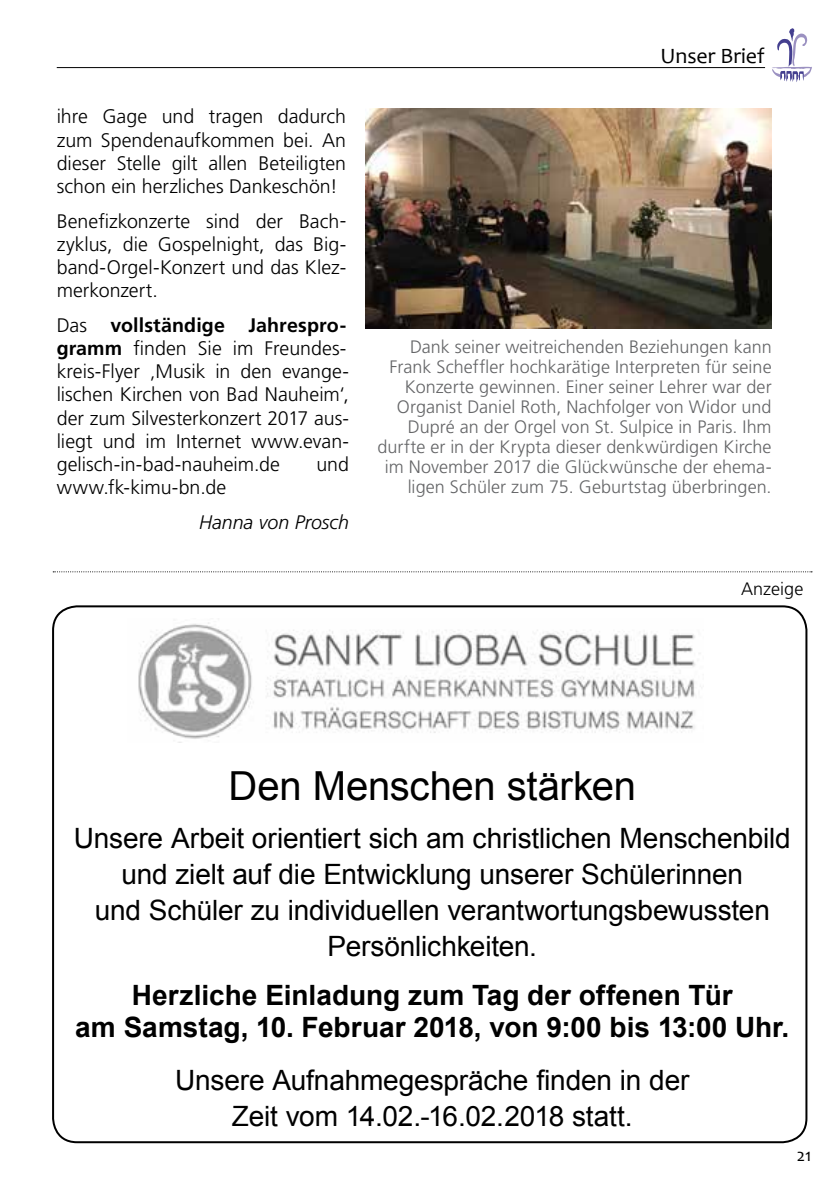
<style>
.page{position:relative;width:840px;height:1191px;background:#fff}
.page>*{position:absolute;margin:0;border:0;box-sizing:border-box;transform-origin:0 0}
.t1{font:40px "Arial";letter-spacing:-.01em;color:#000}
.t2{font:28px/36px "Arial";letter-spacing:-.005em;color:#000;text-align:center}
.t3{font:700 28px/32px "Arial";color:#000;text-align:center}
.t4{font:22px "Candara";color:#000}
.t5{font:300 19.6px/23.2px "Frutiger LT Std";color:#000;text-align:justify}
.t6{font:italic 300 19.6px "Frutiger LT Std";letter-spacing:-.005em;color:#000}
.t7{font:300 18px/20px "Frutiger LT Std";letter-spacing:.005em;color:#646567;text-align:right}
.t8{font:300 18px "Frutiger LT Std";color:#000}
.t9{font:18px "Candara";color:#000}
.s1{font-weight:700}
</style>
<div class="page">
<svg style="left:772px;top:28px;width:39px;height:54px"></svg>
<hr style="left:57px;top:67px;width:707px;height:1px;background:#000">
<img style="left:365px;top:109px;width:406px;height:220px">
<img style="left:138px;top:622px;width:562px;height:117px">
<svg style="left:53px;top:571px;width:758px;height:1px"></svg>
<p class="t5" style="left:57px;top:105px;width:291px">ihre Gage und tragen dadurch zum Spendenaufkommen bei. An dieser Stelle gilt allen Beteiligten schon ein herzliches Dankeschön!</p>
<p class="t5" style="left:57px;top:209px;width:291px">Benefizkonzerte sind der Bach&shy;zyklus, die Gospelnight, das Big&shy;band-Orgel-Konzert und das Klez&shy;merkonzert.</p>
<p class="t5" style="left:57px;top:313px;width:293px;text-align:left">Das <span class="s1">vollständige Jahrespro&shy;gramm</span> finden Sie im Freundes&shy;kreis-Flyer ‚Musik in den evange&shy;lischen Kirchen von Bad Nauheim‘, der zum Silvesterkonzert 2017 aus&shy;liegt und im Internet www.evan&shy;gelisch-in-bad-nauheim.de</p>
<p class="t5" style="left:316px;top:453px;width:34px">und</p>
<p class="t5" style="left:57px;top:476px;width:171px">www.fk-kimu-bn.de</p>
<p class="t6" style="left:199px;top:511px;width:151px">Hanna von Prosch</p>
<p class="t4" style="left:660px;top:42px;width:106px">Unser Brief</p>
<p class="t7" style="left:377px;top:337px;width:395px">Dank seiner weitreichenden Beziehungen kann Frank Scheffler hochkarätige Interpreten für seine Konzerte gewinnen. Einer seiner Lehrer war der Organist Daniel Roth, Nachfolger von Widor und Dupré an der Orgel von St. Sulpice in Paris. Ihm durfte er in der Krypta dieser denkwürdigen Kirche im November 2017 die Glückwünsche der ehema&shy;ligen Schüler zum 75. Geburtstag überbringen.</p>
<p class="t8" style="left:740px;top:578px;width:64px">Anzeige</p>
<h1 class="t1" style="left:228px;top:764px;width:409px">Den Menschen stärken</h1>
<h2 class="t2" style="left:74px;top:820px;width:718px">Unsere Arbeit orientiert sich am christlichen Menschenbild und zielt auf die Entwicklung unserer Schülerinnen<br>und Schüler zu individuellen verantwortungsbewussten Persönlichkeiten.</h2>
<h2 class="t3" style="left:75px;top:979px;width:715px">Herzliche Einladung zum Tag der offenen Tür<br>am Samstag, 10. Februar 2018, von 9:00 bis 13:00 Uhr.</h2>
<h2 class="t2" style="left:175px;top:1062px;width:515px">Unsere Aufnahmegespräche finden in der<br>Zeit vom 14.02.-16.02.2018 statt.</h2>
<p class="t9" style="left:796px;top:1143px;width:16px">21</p>
</div>
